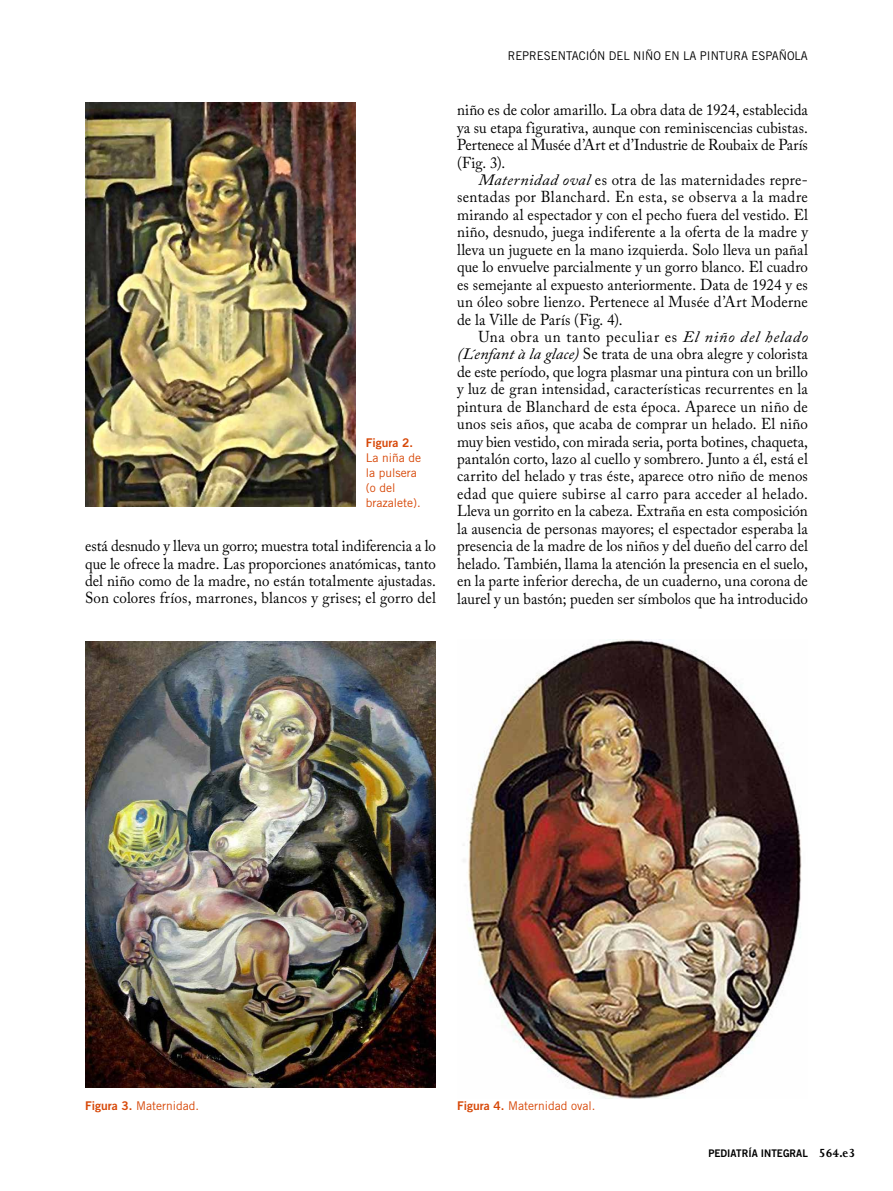
<style>
.page{position:relative;width:893px;height:1191px;background:#fff}
.page>*{position:absolute;margin:0;border:0;box-sizing:border-box;transform-origin:0 0}
.t1{font:15.75px/17.4px "Adobe Caslon Pro";letter-spacing:.005em;color:#000;text-align:justify;scale:.95 1}
.t2{font:12px/15px "Trade Gothic";color:#d74808}
.t3{font:12px "Trade Gothic";color:#000;scale:.95 1}
.t4{font:12px "Trade Gothic Bold Two";color:#d74808}
.t5{font:10.5px "Trade Gothic Bold Two";color:#000;scale:.95 1}
.s1{font-style:italic}
.s2{font-family:"Trade Gothic Bold Two"}
.s3{font-family:"Joanna MT Std";font-weight:700;font-size:13.5px}
</style>
<div class="page">
<img style="left:85px;top:641px;width:351px;height:447px">
<img style="left:463px;top:639px;width:339px;height:459px">
<img style="left:85px;top:103px;width:270px;height:404px">
<p class="t4" style="left:366px;top:435px;width:49px">Figura 2.</p>
<p class="t2" style="left:366px;top:450px;width:57px">La niña de la pulsera (o del brazalete).</p>
<p class="t1" style="left:85px;top:537px;width:371px">está desnudo y lleva un gorro; muestra total indiferencia a lo que le ofrece la madre. Las proporciones anatómicas, tanto del niño como de la madre, no están totalmente ajustadas.<br>Son colores fríos, marrones, blancos y grises; el gorro del</p>
<p class="t3" style="left:508px;top:49px;width:317px">Repr esentación del niño en la pintura española</p>
<p class="t1" style="left:457px;top:101px;width:371px">niño es de color amarillo. La obra data de 1924, establecida ya su etapa figurativa, aunque con reminiscencias cubistas.<br>Pertenece al Musée d’Art et d’Industrie de Roubaix de París (Fig. 3).</p>
<p class="t1" style="left:457px;top:171px;width:371px;text-indent:21px"><span class="s1">Maternidad oval</span> es otra de las maternidades repre&shy;sentadas por Blanchard. En esta, se observa a la madre mirando al espectador y con el pecho fuera del vestido. El niño, desnudo, juega indiferente a la oferta de la madre y lleva un juguete en la mano izquierda. Solo lleva un pañal que lo envuelve parcialmente y un gorro blanco. El cuadro es semejante al expuesto anteriormente. Data de 1924 y es un óleo sobre lienzo. Pertenece al Musée d’Art Moderne de la Ville de París (Fig. 4).</p>
<p class="t1" style="left:457px;top:328px;width:371px;text-indent:21px">Una obra un tanto peculiar es <span class="s1">El niño del helado (L´enfant à la glace)</span> Se trata de una obra alegre y colorista de este período, que logra plasmar una pintura con un brillo y luz de gran intensidad, características recurrentes en la pintura de Blanchard de esta época. Aparece un niño de unos seis años, que acaba de comprar un helado. El niño muy bien vestido, con mirada seria, porta botines, chaqueta, pantalón corto, lazo al cuello y sombrero. Junto a él, está el carrito del helado y tras éste, aparece otro niño de menos edad que quiere subirse al carro para acceder al helado.<br>Lleva un gorrito en la cabeza. Extraña en esta composición la ausencia de personas mayores; el espectador esperaba la presencia de la madre de los niños y del dueño del carro del helado. También, llama la atención la presencia en el suelo, en la parte inferior derecha, de un cuaderno, una corona de laurel y un bastón; pueden ser símbolos que ha introducido</p>
<p class="t2" style="left:85px;top:1097px;width:115px"><span class="s2">Figura 3.</span> Maternidad.</p>
<p class="t2" style="left:457px;top:1097px;width:140px"><span class="s2">Figura 4.</span> Maternidad oval.</p>
<p class="t5" style="left:708px;top:1146px;width:156px">PEDIATRÍA INTEGRAL <span class="s3">564.e3</span></p>
</div>
